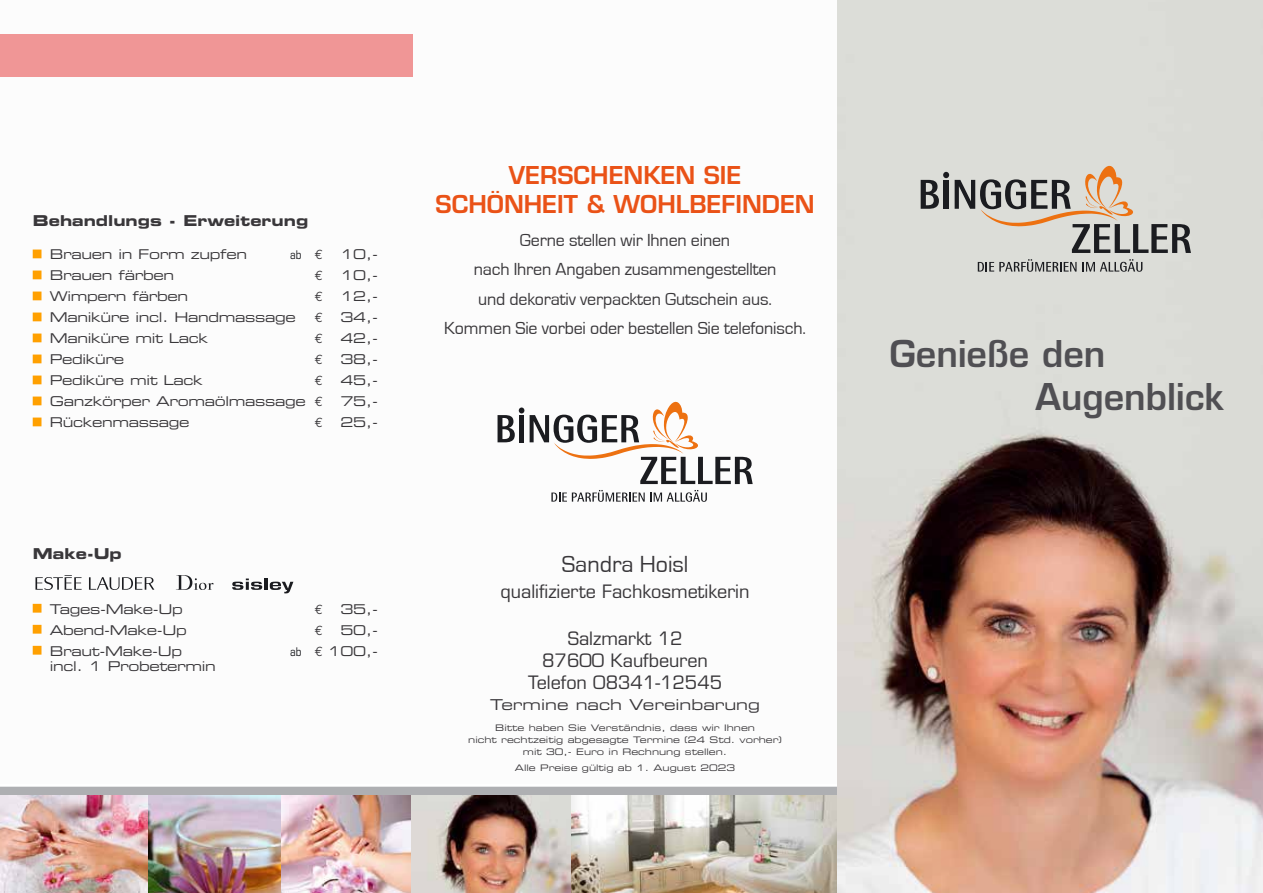
<style>
.page{position:relative;width:1263px;height:893px;background:#fff}
.page>*{position:absolute;margin:0;border:0;box-sizing:border-box;transform-origin:0 0}
.t1{font:600 36px/43.2px "Eurostile LT Std";color:#504f53}
.t2{font:600 24px/29.5px "Eurostile LT Std";color:#ea5217;text-align:center}
.t3{font:24px "Eurostile";color:#39373a}
.t4{font:18px/29.5px "Eurostile";letter-spacing:-.01em;color:#39373a;text-align:center}
.t5{font:18px/21.6px "Eurostile LT Std";color:#39373a;text-align:center}
.t6{font:15px "Eurostile LT Std Bold Ex 2";color:#39373a}
.t7{font:15px "Eurostile LT Std Ex 2";color:#39373a}
.t8{font:13.5px "Eurostile LT Std Ex 2";letter-spacing:-.025em;color:#39373a}
.t9{font:13.5px "Euro Mono";color:#39373a}
.t10{font:condensed 12px "Eurostile LT Std";color:#1b1c20}
.t11{font:9px/12px "Eurostile LT Std Ex 2";color:#39373a;text-align:center}
.s1{color:#ffa001}
.s2{font-family:"Euro Mono";font-stretch:normal;font-size:13.5px;color:#39373a}
.s3{font-family:"Euro Mono"}
.s4{font-family:"Eurostile LT Std";font-stretch:condensed;font-size:12px;color:#1b1c20}
</style>
<div class="page">
<svg style="left:0;top:782px;width:838px;height:13px"></svg>
<img style="left:570px;top:795px;width:266px;height:98px">
<img style="left:280px;top:795px;width:132px;height:98px">
<img style="left:148px;top:795px;width:132px;height:98px">
<img style="left:0;top:795px;width:148px;height:98px">
<img style="left:412px;top:795px;width:158px;height:98px">
<img style="left:838px;top:0;width:425px;height:893px">
<div style="left:33px;top:250px;width:8px;height:8px;border:3px solid #ffa000"></div>
<div style="left:33px;top:271px;width:8px;height:8px;border:3px solid #ffa000"></div>
<div style="left:33px;top:292px;width:8px;height:8px;border:3px solid #ffa000"></div>
<div style="left:33px;top:313px;width:8px;height:8px;border:3px solid #ffa000"></div>
<div style="left:33px;top:334px;width:8px;height:8px;border:3px solid #ffa000"></div>
<div style="left:33px;top:355px;width:8px;height:8px;border:3px solid #ffa000"></div>
<div style="left:33px;top:376px;width:8px;height:8px;border:3px solid #ffa000"></div>
<div style="left:33px;top:397px;width:8px;height:8px;border:3px solid #ffa000"></div>
<div style="left:33px;top:418px;width:8px;height:8px;border:3px solid #ffa000"></div>
<div style="left:33px;top:604px;width:8px;height:9px;border:3px solid #ffa000"></div>
<div style="left:33px;top:625px;width:8px;height:9px;border:3px solid #ffa000"></div>
<div style="left:33px;top:646px;width:8px;height:9px;border:3px solid #ffa000"></div>
<svg style="left:35px;top:575px;width:119px;height:15px"></svg>
<svg style="left:176px;top:575px;width:38px;height:15px"></svg>
<svg style="left:232px;top:578px;width:61px;height:15px"></svg>
<svg style="left:978px;top:259px;width:98px;height:13px"></svg>
<svg style="left:1082px;top:259px;width:60px;height:13px"></svg>
<svg style="left:921px;top:172px;width:28px;height:37px"></svg>
<svg style="left:955px;top:159px;width:236px;height:94px;background:#c2bdb5"></svg>
<svg style="left:551px;top:490px;width:156px;height:12px"></svg>
<svg style="left:497px;top:407px;width:27px;height:35px"></svg>
<svg style="left:530px;top:401px;width:223px;height:83px"></svg>
<div style="left:0;top:34px;width:412px;height:43px;background:#f09696"></div>
<p class="t6" style="left:33px;top:210px;width:277px">Behandlungs - Erweiterung</p>
<p class="t8" style="left:33px;top:245px;width:216px"><span class="s1">○</span> Brauen in Form zupfen</p>
<p class="t10" style="left:290px;top:248px;width:35px">ab <span class="s2">€</span></p>
<p class="t8" style="left:340px;top:245px;width:39px">10,-</p>
<p class="t8" style="left:33px;top:266px;width:143px"><span class="s1">○</span> Brauen färben</p>
<p class="t9" style="left:315px;top:268px;width:10px">€</p>
<p class="t8" style="left:340px;top:266px;width:39px">10,-</p>
<p class="t8" style="left:33px;top:287px;width:157px"><span class="s1">○</span> Wimpern färben</p>
<p class="t9" style="left:315px;top:289px;width:10px">€</p>
<p class="t8" style="left:340px;top:287px;width:39px">12,-</p>
<p class="t8" style="left:33px;top:308px;width:264px"><span class="s1">○</span> Maniküre incl. Handmassage</p>
<p class="t9" style="left:315px;top:310px;width:10px">€</p>
<p class="t8" style="left:340px;top:308px;width:39px">34,-</p>
<p class="t8" style="left:33px;top:329px;width:177px"><span class="s1">○</span> Maniküre mit Lack</p>
<p class="t9" style="left:315px;top:331px;width:10px">€</p>
<p class="t8" style="left:340px;top:329px;width:39px">42,-</p>
<p class="t8" style="left:33px;top:350px;width:93px"><span class="s1">○</span> Pediküre</p>
<p class="t9" style="left:315px;top:352px;width:10px">€</p>
<p class="t8" style="left:340px;top:350px;width:39px">38,-</p>
<p class="t8" style="left:33px;top:371px;width:171px"><span class="s1">○</span> Pediküre mit Lack</p>
<p class="t9" style="left:315px;top:373px;width:10px">€</p>
<p class="t8" style="left:340px;top:371px;width:39px">45,-</p>
<p class="t8" style="left:33px;top:392px;width:292px"><span class="s1">○</span> Ganzkörper Aromaölmassage <span class="s3">€</span></p>
<p class="t8" style="left:340px;top:392px;width:39px">75,-</p>
<p class="t8" style="left:33px;top:413px;width:158px"><span class="s1">○</span> Rückenmassage</p>
<p class="t9" style="left:315px;top:415px;width:10px">€</p>
<p class="t8" style="left:340px;top:413px;width:39px">25,-</p>
<p class="t6" style="left:33px;top:543px;width:90px">Make-Up</p>
<p class="t8" style="left:33px;top:600px;width:151px"><span class="s1">○</span> Tages-Make-Up</p>
<p class="t9" style="left:315px;top:601px;width:10px">€</p>
<p class="t8" style="left:340px;top:600px;width:39px">35,-</p>
<p class="t8" style="left:33px;top:621px;width:156px"><span class="s1">○</span> Abend-Make-Up</p>
<p class="t9" style="left:315px;top:622px;width:10px">€</p>
<p class="t8" style="left:340px;top:621px;width:39px">50,-</p>
<p class="t8" style="left:33px;top:642px;width:151px"><span class="s1">○</span> Braut-Make-Up</p>
<p class="t8" style="left:290px;top:642px;width:89px"><span class="s4">ab</span> <span class="s3">€</span> 100,-</p>
<p class="t8" style="left:50px;top:657px;width:167px">incl. 1 Probetermin</p>
<h2 class="t2" style="left:435px;top:160px;width:381px">VERSCHENKEN SIE<br>SCHÖNHEIT &amp; WOHLBEFINDEN</h2>
<h3 class="t4" style="left:444px;top:226px;width:363px">Gerne stellen wir Ihnen einen<br>nach Ihren Angaben zusammengestellten<br>und dekorativ verpackten Gutschein aus.<br>Kommen Sie vorbei oder bestellen Sie telefonisch.</h3>
<h2 class="t3" style="left:562px;top:551px;width:128px">Sandra Hoisl</h2>
<h3 class="t5" style="left:501px;top:581px;width:251px">qualifizierte Fachkosmetikerin</h3>
<h3 class="t5" style="left:528px;top:628px;width:196px">Salzmarkt 12<br>87600 Kaufbeuren<br>Telefon 08341-12545</h3>
<p class="t7" style="left:490px;top:694px;width:271px">Termine nach Vereinbarung</p>
<p class="t11" style="left:468px;top:721px;width:315px">Bitte haben Sie Verständnis, dass wir Ihnen<br>nicht rechtzeitig abgesagte Termine (24 Std. vorher) mit 30,- Euro in Rechnung stellen.</p>
<p class="t11" style="left:515px;top:761px;width:222px">Alle Preise gültig ab 1. August 2023</p>
<h1 class="t1" style="left:1035px;top:332px;width:190px;text-indent:-146px">Genieße den<br>Augenblick</h1>
</div>
